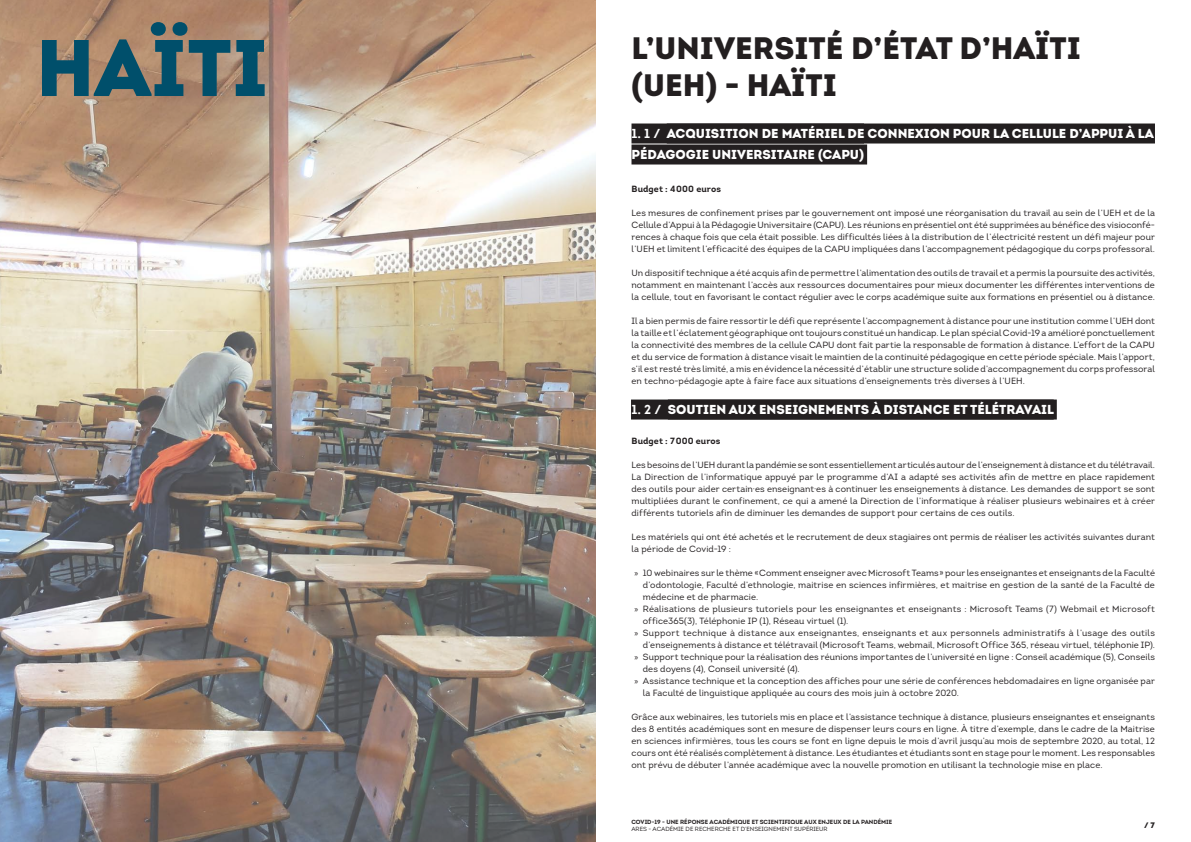
<style>
.page{position:relative;width:1191px;height:842px;background:#fff}
.page>*{position:absolute;margin:0;border:0;box-sizing:border-box;transform-origin:0 0}
.Titre_du_document{font:80px "Intro Black Caps";color:#004f6b}
.Titre_du_document-2{font:31px/37.2px "Intro Black Caps";color:#231f20}
.t1{font:900 13px/21px "Intro";color:#fff}
.t2{font:9px/12px "Intro";letter-spacing:.01em;color:#231f20;text-align:justify}
.t3{font:700 9px "Intro";letter-spacing:.01em;color:#231f20}
.t4{font:900 8px "Intro";color:#231f20}
.t5{font:6px "Intro Bold Caps";color:#231f20}
.t6{font:6px "Intro";color:#231f20}
.s1{font-weight:700}
.s2{font-family:"Myriad Pro"}
</style>
<div class="page">
<img style="left:0;top:0;width:595px;height:842px">
<div style="left:667px;top:124px;width:488px;height:20px;background:#231f20"></div>
<div style="left:631px;top:123px;width:233px;height:20px;background:#231f20"></div>
<div style="left:631px;top:145px;width:236px;height:20px;background:#231f20"></div>
<div style="left:631px;top:399px;width:422px;height:20px;background:#231f20"></div>
<div style="left:668px;top:400px;width:388px;height:20px;background:#231f20"></div>
<p class="Titre_du_document" style="left:36px;top:15px;width:234px">HAÏTI</p>
<p class="Titre_du_document-2" style="left:631px;top:29px;width:451px">L’UNIVERSITÉ D’ÉTAT D’HAÏTI (UEH) - HAÏTI</p>
<p class="t1" style="left:631px;top:123px;width:524px"><span class="s1">1. 1 /</span> ACQUISITION DE MATÉRIEL DE CONNEXION POUR LA CELLULE D’APPUI À LA<br>PÉDAGOGIE UNIVERSITAIRE (CAPU)</p>
<p class="t3" style="left:631px;top:183px;width:91px">Budget : 4000 euros</p>
<p class="t2" style="left:631px;top:207px;width:525px">Les mesures de confinement prises par le gouvernement ont imposé une réorganisation du travail au sein de l’UEH et de la Cellule d’Appui à la Pédagogie Universitaire (CAPU). Les réunions en présentiel ont été supprimées au bénéfice des visioconfé&shy;rences à chaque fois que cela était possible. Les difficultés liées à la distribution de l’électricité restent un défi majeur pour l’UEH et limitent l’efficacité des équipes de la CAPU impliquées dans l’accompagnement pédagogique du corps professoral.</p>
<p class="t2" style="left:631px;top:267px;width:525px">Un dispositif technique a été acquis afin de permettre l’alimentation des outils de travail et a permis la poursuite des activités, notamment en maintenant l’accès aux ressources documentaires pour mieux documenter les différentes interventions de la cellule, tout en favorisant le contact régulier avec le corps académique suite aux formations en présentiel ou à distance.</p>
<p class="t2" style="left:631px;top:315px;width:525px">Il a bien permis de faire ressortir le défi que représente l’accompagnement à distance pour une institution comme l’UEH dont la taille et l’éclatement géographique ont toujours constitué un handicap. Le plan spécial Covid-19 a amélioré ponctuellement la connectivité des membres de la cellule CAPU dont fait partie la responsable de formation à distance. L’effort de la CAPU et du service de formation à distance visait le maintien de la continuité pédagogique en cette période spéciale. Mais l’apport, s’il est resté très limité, a mis en évidence la nécessité d’établir une structure solide d’accompagnement du corps professoral en techno-pédagogie apte à faire face aux situations d’enseignements très diverses à l’UEH.</p>
<p class="t1" style="left:631px;top:399px;width:424px"><span class="s1">1. 2 /</span> SOUTIEN AUX ENSEIGNEMENTS À DISTANCE ET TÉLÉTRAVAIL</p>
<p class="t3" style="left:631px;top:435px;width:90px">Budget : 7000 euros</p>
<p class="t2" style="left:631px;top:459px;width:525px">Les besoins de l’UEH durant la pandémie se sont essentiellement articulés autour de l’enseignement à distance et du télétravail.<br>La Direction de l’informatique appuyé par le programme d’AI a adapté ses activités afin de mettre en place rapidement des outils pour aider certain·es enseignant·es à continuer les enseignements à distance. Les demandes de support se sont multipliées durant le confinement, ce qui a amené la Direction de l’informatique à réaliser plusieurs webinaires et à créer différents tutoriels afin de diminuer les demandes de support pour certains de ces outils.</p>
<p class="t2" style="left:631px;top:531px;width:525px">Les matériels qui ont été achetés et le recrutement de deux stagiaires ont permis de réaliser les activités suivantes durant la période de Covid-19 :</p>
<p class="t2" style="left:643px;top:567px;width:513px;text-indent:-9px"><span class="s2">»</span> 10 webinaires sur le thème «Comment enseigner avec Microsoft Teams» pour les enseignantes et enseignants de la Faculté d’odontologie, Faculté d’ethnologie, maitrise en sciences infirmières, et maitrise en gestion de la santé de la Faculté de médecine et de pharmacie.</p>
<p class="t2" style="left:643px;top:603px;width:513px;text-indent:-9px"><span class="s2">»</span> Réalisations de plusieurs tutoriels pour les enseignantes et enseignants : Microsoft Teams (7) Webmail et Microsoft office365(3), Téléphonie IP (1), Réseau virtuel (1).</p>
<p class="t2" style="left:634px;top:627px;width:522px;text-align:right"><span class="s2">»</span> Support technique à distance aux enseignantes, enseignants et aux personnels administratifs à l’usage des outils d’enseignements à distance et télétravail (Microsoft Teams, webmail, Microsoft Office 365, réseau virtuel, téléphonie IP).</p>
<p class="t2" style="left:643px;top:651px;width:513px;text-indent:-9px"><span class="s2">»</span> Support technique pour la réalisation des réunions importantes de l’université en ligne : Conseil académique (5), Conseils des doyens (4), Conseil université (4).</p>
<p class="t2" style="left:643px;top:675px;width:513px;text-indent:-9px"><span class="s2">»</span> Assistance technique et la conception des affiches pour une série de conférences hebdomadaires en ligne organisée par la Faculté de linguistique appliquée au cours des mois juin à octobre 2020.</p>
<p class="t2" style="left:631px;top:711px;width:525px">Grâce aux webinaires, les tutoriels mis en place et l’assistance technique à distance, plusieurs enseignantes et enseignants des 8 entités académiques sont en mesure de dispenser leurs cours en ligne. À titre d’exemple, dans le cadre de la Maitrise en sciences infirmières, tous les cours se font en ligne depuis le mois d’avril jusqu’au mois de septembre 2020, au total, 12 cours ont été réalisés complètement à distance. Les étudiantes et étudiants sont en stage pour le moment. Les responsables ont prévu de débuter l’année académique avec la nouvelle promotion en utilisant la technologie mise en place.</p>
<p class="t5" style="left:631px;top:818px;width:262px">COVID-19 - UNE RÉPONSE ACADÉMIQUE ET SCIENTIFIQUE AUX ENJEUX DE LA PANDÉMIE</p>
<p class="t6" style="left:631px;top:825px;width:198px">ARES - ACADÉMIE DE RECHERCHE ET D’ENSEIGNEMENT SUPÉRIEUR</p>
<p class="t4" style="left:1144px;top:820px;width:12px">/ 7</p>
</div>
